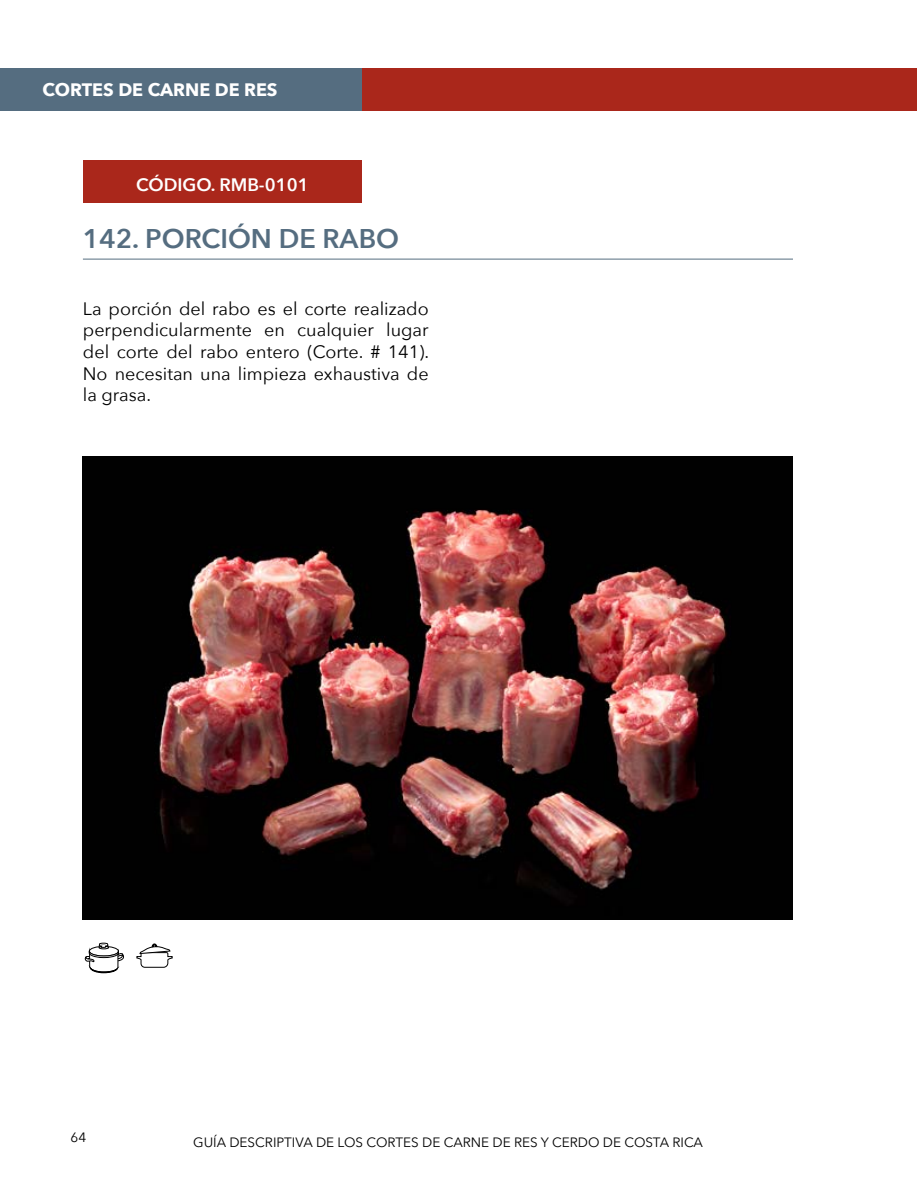
<style>
.page{position:relative;width:918px;height:1188px;background:#fff}
.page>*{position:absolute;margin:0;border:0;box-sizing:border-box;transform-origin:0 0}
.nombre_corte_comerci{font:600 27px "Avenir Next";color:#556d80}
.texto_base{font:18px/21.6px "Avenir Next";color:#000;text-align:justify}
.t1{font:700 18px "Avenir Next";color:#fff}
.codigo_corte{font:600 18px "Avenir Next";color:#fff}
.t2{font:13.5px "Avenir Next";color:#000}
</style>
<div class="page">
<div style="left:0;top:68px;width:917px;height:43px;background:#aa271b"></div>
<div style="left:0;top:69px;width:362px;height:42px;background:#556d80"></div>
<div style="left:83px;top:160px;width:279px;height:43px;background:#aa271b"></div>
<hr style="left:83px;top:259px;width:710px;height:1px;background:#556d80">
<img style="left:83px;top:456px;width:710px;height:463px">
<svg style="left:85px;top:943px;width:39px;height:30px"></svg>
<svg style="left:137px;top:944px;width:35px;height:24px"></svg>
<p class="t1" style="left:43px;top:75px;width:237px">CORTES DE CARNE DE RES</p>
<p class="codigo_corte" style="left:136px;top:169px;width:174px">CÓDIGO. RMB-0101</p>
<p class="nombre_corte_comerci" style="left:83px;top:216px;width:318px">142. PORCIÓN DE RABO</p>
<p class="texto_base" style="left:83px;top:297px;width:348px">La porción del rabo es el corte realizado perpendicularmente en cualquier lugar del corte del rabo entero (Corte. # 141).<br>No necesitan una limpieza exhaustiva de la grasa.</p>
<p class="t2" style="left:71px;top:1126px;width:17px">64</p>
<p class="t2" style="left:193px;top:1131px;width:511px">GUÍA DESCRIPTIVA DE LOS CORTES DE CARNE DE RES Y CERDO DE COSTA RICA</p>
</div>
